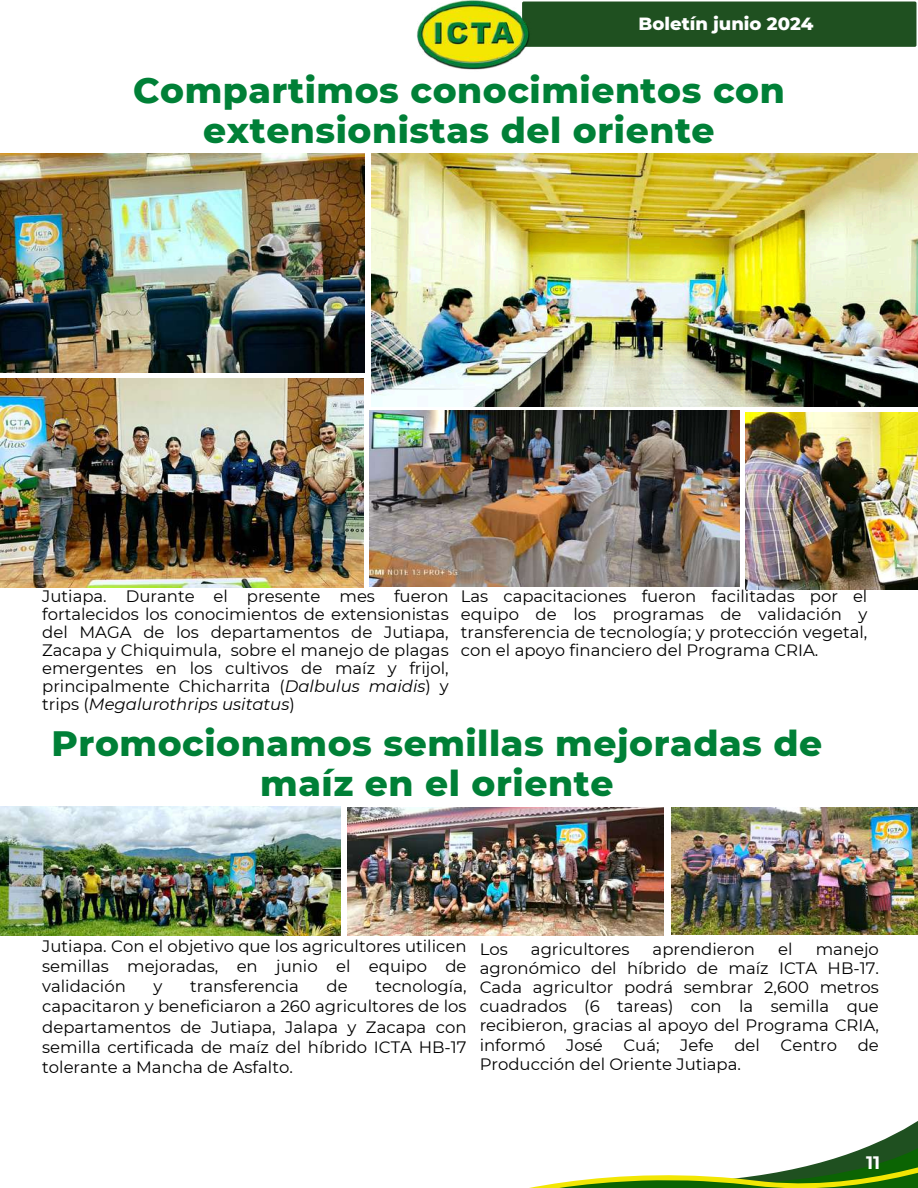
<style>
.page{position:relative;width:918px;height:1188px;background:#fff}
.page>*{position:absolute;margin:0;border:0;box-sizing:border-box;transform-origin:0 0}
.t1{font:800 36px/40.5px "Montserrat";letter-spacing:.015em;color:#008037;text-align:center}
.t2{font:800 18px "Montserrat";color:#fff}
.t3{font:700 18px "Montserrat";color:#fff}
.t4{font:16.5px/18px "Montserrat";color:#000;text-align:justify}
.s1{font-style:italic}
</style>
<div class="page">
<div style="left:532px;top:1px;width:385px;height:46px;background:#1f5020"></div>
<img style="left:417px;top:0;width:115px;height:70px">
<svg style="left:529px;top:1121px;width:389px;height:67px"></svg>
<img style="left:0;top:153px;width:364px;height:219px">
<img style="left:0;top:378px;width:364px;height:209px">
<img style="left:372px;top:153px;width:546px;height:253px">
<img style="left:369px;top:411px;width:371px;height:176px">
<img style="left:745px;top:412px;width:173px;height:178px">
<img style="left:0;top:806px;width:340px;height:129px">
<img style="left:347px;top:807px;width:317px;height:129px">
<img style="left:671px;top:807px;width:247px;height:127px">
<p class="t2" style="left:639px;top:12px;width:176px">Boletín junio 2024</p>
<h1 class="t1" style="left:133px;top:70px;width:653px">Compartimos conocimientos con extensionistas del oriente</h1>
<p class="t4" style="left:42px;top:587px;width:408px">Jutiapa. Durante el presente mes fueron fortalecidos los conocimientos de extensionistas del MAGA de los departamentos de Jutiapa, Zacapa y Chiquimula, sobre el manejo de plagas emergentes en los cultivos de maíz y frijol, principalmente Chicharrita (<span class="s1">Dalbulus maidis</span>) y trips (<span class="s1">Megalurothrips usitatus</span>)</p>
<p class="t4" style="left:461px;top:587px;width:408px">Las capacitaciones fueron facilitadas por el equipo de los programas de validación y transferencia de tecnología; y protección vegetal, con el apoyo financiero del Programa CRIA.</p>
<h1 class="t1" style="left:51px;top:722px;width:772px">Promocionamos semillas mejoradas de maíz en el oriente</h1>
<p class="t4" style="left:42px;top:936px;width:426px;line-height:20.2px">Jutiapa. Con el objetivo que los agricultores utilicen semillas mejoradas, en junio el equipo de validación</p>
<p class="t4" style="left:153px;top:977px;width:10px">y</p>
<p class="t4" style="left:190px;top:977px;width:110px">transferencia</p>
<p class="t4" style="left:327px;top:977px;width:23px">de</p>
<p class="t4" style="left:42px;top:976px;width:426px;line-height:20.2px;text-indent:333px">tecnología, capacitaron y beneficiaron a 260 agricultores de los departamentos de Jutiapa, Jalapa y Zacapa con semilla certificada de maíz del híbrido ICTA HB-17 tolerante a Mancha de Asfalto.</p>
<p class="t4" style="left:480px;top:939px;width:401px;line-height:19.2px;text-indent:336px">manejo agronómico del híbrido de maíz ICTA HB-17.<br>Cada agricultor podrá sembrar 2,600 metros cuadrados (6 tareas) con la semilla que recibieron, gracias al apoyo del Programa CRIA, informó José Cuá; Jefe del Centro de Producción del Oriente Jutiapa.</p>
<p class="t4" style="left:480px;top:940px;width:30px">Los</p>
<p class="t4" style="left:531px;top:940px;width:100px">agricultores</p>
<p class="t4" style="left:653px;top:940px;width:104px">aprendieron</p>
<p class="t4" style="left:778px;top:940px;width:16px">el</p>
<p class="t3" style="left:866px;top:1152px;width:16px">11</p>
</div>
